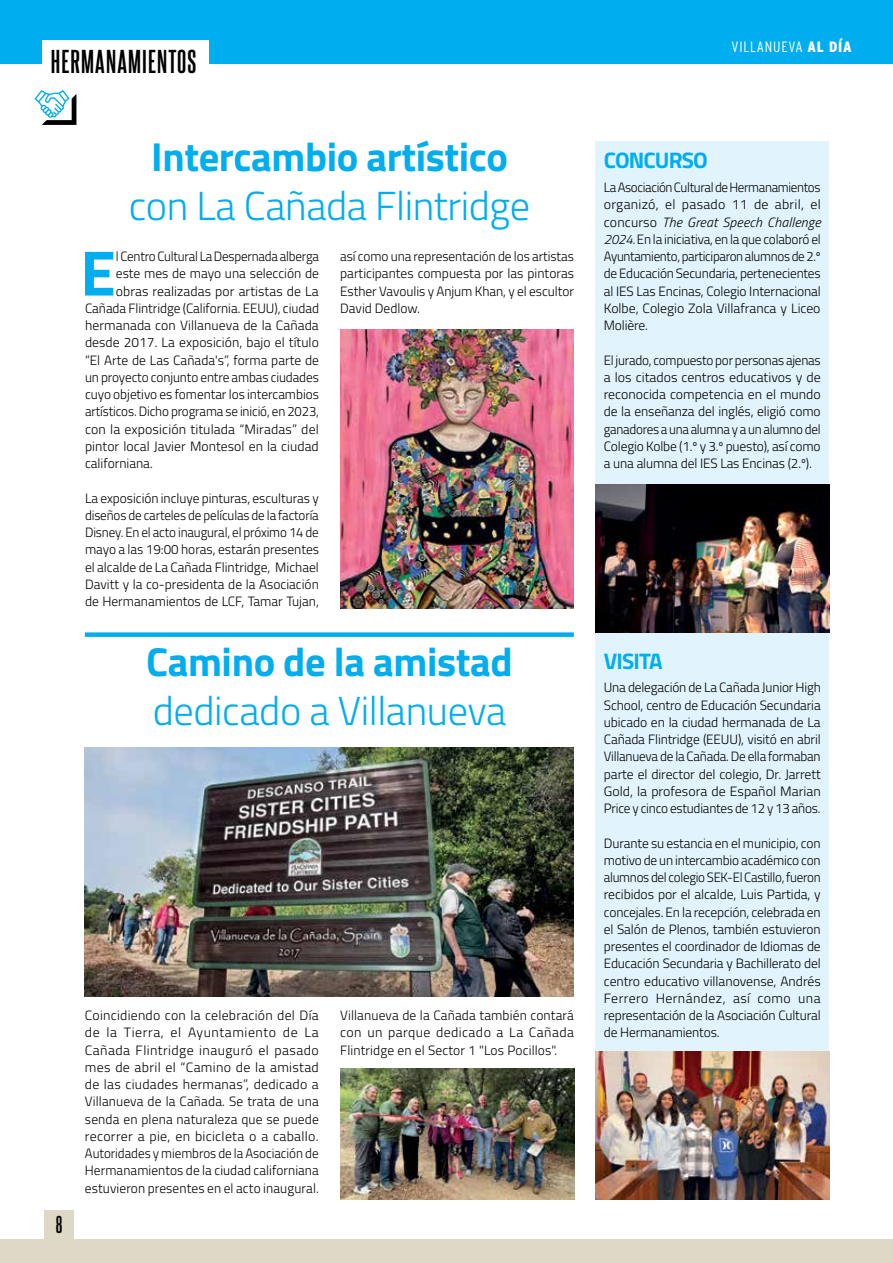
<style>
.page{position:relative;width:893px;height:1263px;background:#fff}
.page>*{position:absolute;margin:0;border:0;box-sizing:border-box;transform-origin:0 0}
.TEXTO_PRIMER_PÁRRAFO_CAPITULAR{font:700 64.2px "Titillium";color:#00aeef}
.TÍTULO{font:300 40.5px/48.6px "Titillium";letter-spacing:-.01em;color:#00aeef;text-align:center}
.t1{font:700 28.5px "Steelfish Rg";letter-spacing:.04em;color:#000}
.LADILLA_OTRAS_NOTICIAS{font:700 22.5px "Titillium";letter-spacing:-.04em;color:#00aeef}
.t2{font:700 21px "Steelfish Rg";color:#000}
.t3{font:300 condensed 15px "Interstate";letter-spacing:.05em;color:#fff}
.TEXTO{font:300 13.5px/17.2px "Titillium";color:#000;text-align:justify}
.TEXTO_PRIMER_PÁRRAFO_CAPITULAR-2{font:300 13.5px "Titillium";color:#000}
.s1{font-weight:700}
.s2{font-weight:900}
.s3{font-style:italic}
</style>
<div class="page">
<div style="left:0;top:0;width:893px;height:64px;background:#00aeef"></div>
<div style="left:42px;top:40px;width:167px;height:41px;background:#fff"></div>
<svg style="left:35px;top:90px;width:41px;height:35px"></svg>
<div style="left:595px;top:141px;width:234px;height:1058px;background:#e1f4fd"></div>
<img style="left:595px;top:484px;width:234px;height:148px">
<img style="left:595px;top:1051px;width:234px;height:148px">
<div style="left:85px;top:632px;width:489px;height:5px;background:#00aeef"></div>
<img style="left:85px;top:747px;width:489px;height:249px">
<img style="left:340px;top:1068px;width:234px;height:131px">
<img style="left:340px;top:330px;width:234px;height:279px">
<div style="left:44px;top:1209px;width:30px;height:30px;background:#ddd9c6"></div>
<div style="left:0;top:1239px;width:893px;height:24px;background:#ddd9c6"></div>
<h3 class="t1" style="left:51px;top:41px;width:147px">HERMANAMIENTOS</h3>
<p class="TÍTULO" style="left:129px;top:131px;width:403px"><span class="s1">Intercambio artístico </span>con La Cañada Flintridge</p>
<p class="TEXTO_PRIMER_PÁRRAFO_CAPITULAR" style="left:80px;top:224px;width:37px">E</p>
<p class="TEXTO_PRIMER_PÁRRAFO_CAPITULAR-2" style="left:116px;top:246px;width:205px">l Centro Cultural La Despernada alberga</p>
<p class="TEXTO_PRIMER_PÁRRAFO_CAPITULAR-2" style="left:116px;top:264px;width:205px">este mes de mayo una selección de</p>
<p class="TEXTO_PRIMER_PÁRRAFO_CAPITULAR-2" style="left:116px;top:281px;width:204px">obras realizadas por artistas de La</p>
<p class="TEXTO_PRIMER_PÁRRAFO_CAPITULAR-2" style="left:85px;top:298px;width:235px">Cañada Flintridge (California. EEUU), ciudad</p>
<p class="TEXTO_PRIMER_PÁRRAFO_CAPITULAR-2" style="left:85px;top:315px;width:235px">hermanada con Villanueva de la Cañada</p>
<p class="TEXTO_PRIMER_PÁRRAFO_CAPITULAR-2" style="left:85px;top:333px;width:235px">desde 2017. La exposición, bajo el título</p>
<p class="TEXTO_PRIMER_PÁRRAFO_CAPITULAR-2" style="left:85px;top:350px;width:235px">“El Arte de Las Cañada's”, forma parte de</p>
<p class="TEXTO_PRIMER_PÁRRAFO_CAPITULAR-2" style="left:85px;top:367px;width:235px">un proyecto conjunto entre ambas ciudades</p>
<p class="TEXTO_PRIMER_PÁRRAFO_CAPITULAR-2" style="left:85px;top:384px;width:235px">cuyo objetivo es fomentar los intercambios</p>
<p class="TEXTO_PRIMER_PÁRRAFO_CAPITULAR-2" style="left:85px;top:402px;width:236px">artísticos. Dicho programa se inició, en 2023,</p>
<p class="TEXTO_PRIMER_PÁRRAFO_CAPITULAR-2" style="left:85px;top:419px;width:235px">con la exposición titulada “Miradas” del</p>
<p class="TEXTO_PRIMER_PÁRRAFO_CAPITULAR-2" style="left:85px;top:436px;width:235px">pintor local Javier Montesol en la ciudad</p>
<p class="TEXTO_PRIMER_PÁRRAFO_CAPITULAR-2" style="left:85px;top:453px;width:69px">californiana.</p>
<p class="TEXTO" style="left:85px;top:488px;width:236px">La exposición incluye pinturas, esculturas y diseños de carteles de películas de la factoría Disney. En el acto inaugural, el próximo 14 de mayo a las 19:00 horas, estarán presentes el alcalde de La Cañada Flintridge, Michael Davitt y la co-presidenta de la Asociación de Hermanamientos de LCF, Tamar Tujan,</p>
<p class="TEXTO" style="left:340px;top:247px;width:235px">así como una representación de los artistas participantes compuesta por las pintoras Esther Vavoulis y Anjum Khan, y el escultor David Dedlow.</p>
<p class="TÍTULO" style="left:146px;top:636px;width:368px;text-align:left"><span class="s1">Camino de la amistad </span>dedicado a Villanueva</p>
<h3 class="t2" style="left:56px;top:1210px;width:8px">8</h3>
<p class="TEXTO" style="left:85px;top:1006px;width:235px">Coincidiendo con la celebración del Día de la Tierra, el Ayuntamiento de La Cañada Flintridge inauguró el pasado mes de abril el “Camino de la amistad de las ciudades hermanas”, dedicado a Villanueva de la Cañada. Se trata de una senda en plena naturaleza que se puede recorrer a pie, en bicicleta o a caballo.<br>Autoridades y miembros de la Asociación de Hermanamientos de la ciudad californiana estuvieron presentes en el acto inaugural.</p>
<p class="TEXTO" style="left:340px;top:1006px;width:235px">Villanueva de la Cañada también contará con un parque dedicado a La Cañada Flintridge en el Sector 1 "Los Pocillos".</p>
<p class="t3" style="left:731px;top:38px;width:122px">VILLANUEVA <span class="s2">AL DÍA</span></p>
<p class="LADILLA_OTRAS_NOTICIAS" style="left:604px;top:143px;width:105px">CONCURSO</p>
<p class="TEXTO" style="left:604px;top:178px;width:218px">La Asociación Cultural de Hermanamientos organizó, el pasado 11 de abril, el concurso <span class="s3">The Great Speech Challenge 2024.</span> En la iniciativa, en la que colaboró el Ayuntamiento, participaron alumnos de 2.º de Educación Secundaria, pertenecientes al IES Las Encinas, Colegio Internacional Kolbe, Colegio Zola Villafranca y Liceo Molière.</p>
<p class="TEXTO" style="left:604px;top:350px;width:218px">El jurado, compuesto por personas ajenas a los citados centros educativos y de reconocida competencia en el mundo de la enseñanza del inglés, eligió como ganadores a una alumna y a un alumno del Colegio Kolbe (1.º y 3.º puesto), así como a una alumna del IES Las Encinas (2.º).</p>
<p class="LADILLA_OTRAS_NOTICIAS" style="left:604px;top:644px;width:60px">VISITA</p>
<p class="TEXTO" style="left:604px;top:678px;width:218px">Una delegación de La Cañada Junior High School, centro de Educación Secundaria ubicado en la ciudad hermanada de La Cañada Flintridge (EEUU), visitó en abril Villanueva de la Cañada. De ella formaban parte el director del colegio, Dr. Jarrett Gold, la profesora de Español Marian Price y cinco estudiantes de 12 y 13 años.</p>
<p class="TEXTO" style="left:604px;top:833px;width:218px">Durante su estancia en el municipio, con motivo de un intercambio académico con alumnos del colegio SEK-El Castillo, fueron recibidos por el alcalde, Luis Partida, y concejales. En la recepción, celebrada en el Salón de Plenos, también estuvieron presentes el coordinador de Idiomas de Educación Secundaria y Bachillerato del centro educativo villanovense, Andrés Ferrero Hernández, así como una representación de la Asociación Cultural de Hermanamientos.</p>
</div>
